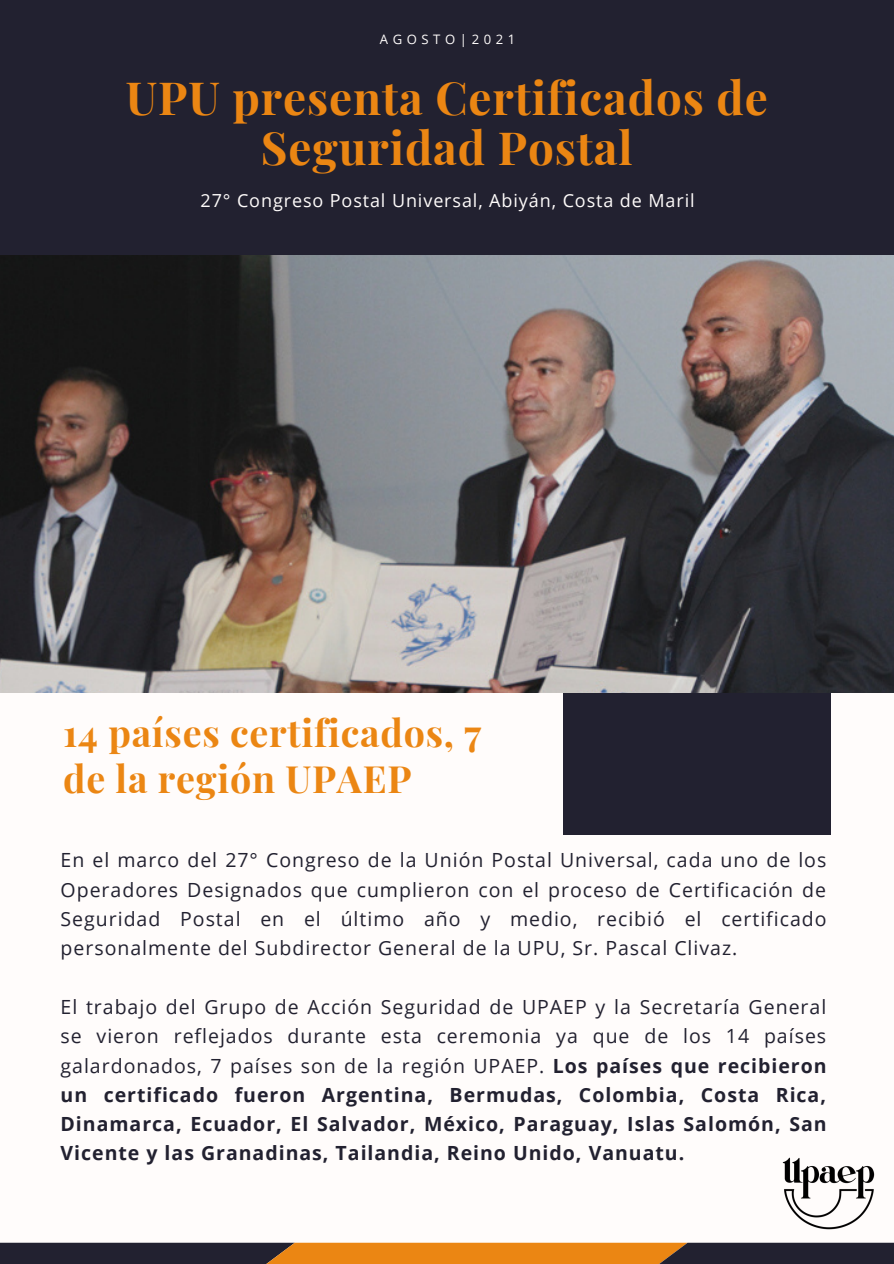
<style>
.page{position:relative;width:894px;height:1264px;background:#fff}
.page>*{position:absolute;margin:0;border:0;box-sizing:border-box;transform-origin:0 0}
.t1{font:700 45.75px/50.7px "Playfair Display";letter-spacing:.02em;color:#eb8613;text-align:center}
.t2{font:700 37.65px/46.2px "Playfair Display";letter-spacing:.02em;color:#eb8613}
.t3{font:700 19.5px/29.2px "Open Sans";letter-spacing:.05em;color:#222130;text-align:justify}
.t4{font:19.5px/29.2px "Open Sans";letter-spacing:.05em;color:#222130;text-align:justify}
.t5{font:18px "Open Sans";letter-spacing:.05em;color:#fffcfb}
.t6{font:13.05px "Open Sans";letter-spacing:.35em;color:#fffcfb}
.s1{font-weight:400}
</style>
<div class="page">
<div style="left:0;top:0;width:893px;height:1263px;background:#fffcfb"></div>
<div style="left:563px;top:632px;width:267px;height:202px;background:#222130"></div>
<img style="left:0;top:254px;width:893px;height:438px">
<div style="left:0;top:0;width:893px;height:254px;background:#222130"></div>
<svg style="left:0;top:1242px;width:893px;height:21px;background:#7f532a"></svg>
<img style="left:782px;top:1157px;width:93px;height:73px">
<p class="t6" style="left:379px;top:30px;width:137px">AGOSTO|2021</p>
<p class="t1" style="left:126px;top:70px;width:643px">UPU presenta Certificados de<br>Seguridad Postal</p>
<p class="t5" style="left:200px;top:187px;width:495px">27° Congreso Postal Universal, Abiyán, Costa de Maril</p>
<p class="t2" style="left:63px;top:708px;width:419px">14 países certificados, 7 de la región UPAEP</p>
<p class="t4" style="left:61px;top:845px;width:767px">En el marco del 27° Congreso de la Unión Postal Universal, cada uno de los Operadores Designados que cumplieron con el proceso de Certificación de Seguridad Postal en el último año y medio, recibió el certificado personalmente del Subdirector General de la UPU, Sr. Pascal Clivaz.</p>
<p class="t3" style="left:61px;top:991px;width:767px"><span class="s1">El trabajo del Grupo de Acción Seguridad de UPAEP y la Secretaría General se vieron reflejados durante esta ceremonia ya que de los 14 países galardonados, 7 países son de la región UPAEP.</span> Los países que recibieron un certificado fueron Argentina, Bermudas, Colombia, Costa Rica, Dinamarca, Ecuador, El Salvador, México, Paraguay, Islas Salomón, San Vicente y las Granadinas, Tailandia, Reino Unido, Vanuatu.</p>
</div>
